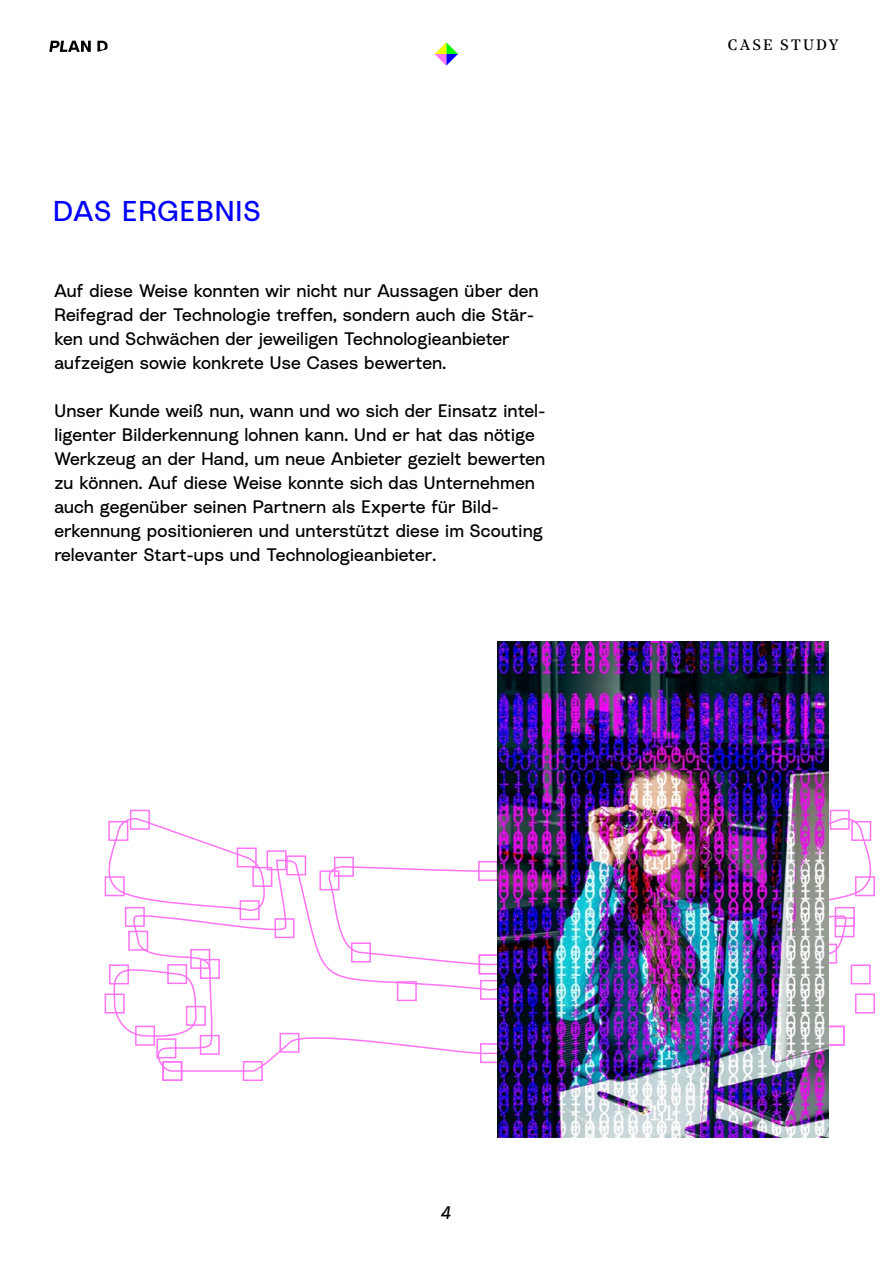
<style>
.page{position:relative;width:893px;height:1263px;background:#fff}
.page>*{position:absolute;margin:0;border:0;box-sizing:border-box;transform-origin:0 0}
.t1{font:28.5px "Radial Plan D Regular";letter-spacing:.01em;color:#00f}
.t2{font:18px/24px "Radial Plan D Regular";letter-spacing:-.03em;color:#000}
.t3{font:18px "Radial Plan D Italic";color:#000}
.t4{font:15px "Noe Text";letter-spacing:.15em;color:#000}
</style>
<div class="page">
<svg style="left:49px;top:41px;width:59px;height:11px"></svg>
<svg style="left:435px;top:42px;width:23px;height:24px"></svg>
<svg style="left:104px;top:814px;width:163px;height:98px"></svg>
<svg style="left:829px;top:816px;width:46px;height:91px"></svg>
<svg style="left:112px;top:969px;width:20px;height:65px"></svg>
<svg style="left:132px;top:857px;width:715px;height:215px"></svg>
<div style="left:105px;top:876px;width:20px;height:20px;border:2px solid #ff73f5"></div>
<div style="left:108px;top:821px;width:20px;height:20px;border:2px solid #ff73f5"></div>
<div style="left:130px;top:810px;width:20px;height:20px;border:2px solid #ff73f5"></div>
<div style="left:237px;top:847px;width:20px;height:20px;border:2px solid #ff73f5"></div>
<div style="left:252px;top:867px;width:20px;height:20px;border:2px solid #ff73f5"></div>
<div style="left:240px;top:900px;width:20px;height:20px;border:2px solid #ff73f5"></div>
<div style="left:830px;top:810px;width:20px;height:20px;border:2px solid #ff73f5"></div>
<div style="left:851px;top:821px;width:20px;height:20px;border:2px solid #ff73f5"></div>
<div style="left:855px;top:876px;width:20px;height:20px;border:2px solid #ff73f5"></div>
<div style="left:105px;top:993px;width:20px;height:20px;border:2px solid #ff73f5"></div>
<div style="left:109px;top:964px;width:20px;height:20px;border:2px solid #ff73f5"></div>
<div style="left:167px;top:964px;width:20px;height:20px;border:2px solid #ff73f5"></div>
<div style="left:186px;top:1006px;width:20px;height:20px;border:2px solid #ff73f5"></div>
<div style="left:135px;top:1026px;width:20px;height:20px;border:2px solid #ff73f5"></div>
<div style="left:851px;top:964px;width:20px;height:20px;border:2px solid #ff73f5"></div>
<div style="left:855px;top:993px;width:20px;height:20px;border:2px solid #ff73f5"></div>
<div style="left:825px;top:1026px;width:20px;height:20px;border:2px solid #ff73f5"></div>
<div style="left:478px;top:861px;width:20px;height:20px;border:2px solid #ff73f5"></div>
<div style="left:334px;top:857px;width:20px;height:20px;border:2px solid #ff73f5"></div>
<div style="left:319px;top:870px;width:20px;height:20px;border:2px solid #ff73f5"></div>
<div style="left:351px;top:942px;width:20px;height:20px;border:2px solid #ff73f5"></div>
<div style="left:479px;top:954px;width:20px;height:20px;border:2px solid #ff73f5"></div>
<div style="left:243px;top:1061px;width:20px;height:20px;border:2px solid #ff73f5"></div>
<div style="left:279px;top:1033px;width:20px;height:20px;border:2px solid #ff73f5"></div>
<div style="left:480px;top:1043px;width:20px;height:20px;border:2px solid #ff73f5"></div>
<div style="left:817px;top:944px;width:20px;height:20px;border:2px solid #ff73f5"></div>
<div style="left:835px;top:917px;width:20px;height:20px;border:2px solid #ff73f5"></div>
<div style="left:835px;top:907px;width:20px;height:20px;border:2px solid #ff73f5"></div>
<div style="left:480px;top:980px;width:20px;height:20px;border:2px solid #ff73f5"></div>
<div style="left:286px;top:855px;width:20px;height:20px;border:2px solid #ff73f5"></div>
<div style="left:267px;top:850px;width:20px;height:20px;border:2px solid #ff73f5"></div>
<div style="left:275px;top:918px;width:20px;height:20px;border:2px solid #ff73f5"></div>
<div style="left:125px;top:907px;width:20px;height:20px;border:2px solid #ff73f5"></div>
<div style="left:128px;top:931px;width:20px;height:20px;border:2px solid #ff73f5"></div>
<div style="left:190px;top:949px;width:20px;height:20px;border:2px solid #ff73f5"></div>
<div style="left:200px;top:959px;width:20px;height:20px;border:2px solid #ff73f5"></div>
<div style="left:200px;top:1035px;width:20px;height:20px;border:2px solid #ff73f5"></div>
<div style="left:156px;top:1038px;width:20px;height:20px;border:2px solid #ff73f5"></div>
<div style="left:162px;top:1061px;width:20px;height:20px;border:2px solid #ff73f5"></div>
<div style="left:397px;top:981px;width:20px;height:20px;border:2px solid #ff73f5"></div>
<img style="left:497px;top:641px;width:332px;height:497px">
<h1 class="t1" style="left:53px;top:192px;width:209px">DAS ERGEBNIS</h1>
<p class="t2" style="left:54px;top:278px;width:486px">Auf diese Weise konnten wir nicht nur Aussagen über den Reifegrad der Technologie treffen, sondern auch die Stär&shy;ken und Schwächen der jeweiligen Technologieanbieter aufzeigen sowie konkrete Use Cases bewerten.</p>
<p class="t2" style="left:54px;top:398px;width:493px">Unser Kunde weiß nun, wann und wo sich der Einsatz intel&shy;ligenter Bilderkennung lohnen kann. Und er hat das nötige Werkzeug an der Hand, um neue Anbieter gezielt bewerten zu können. Auf diese Weise konnte sich das Unternehmen auch gegenüber seinen Partnern als Experte für Bild&shy;erkennung positionieren und unterstützt diese im Scouting relevanter Start-ups und Technologieanbieter.</p>
<p class="t4" style="left:728px;top:34px;width:112px">CASE STUDY</p>
<p class="t3" style="left:440px;top:1200px;width:13px">4</p>
</div>
